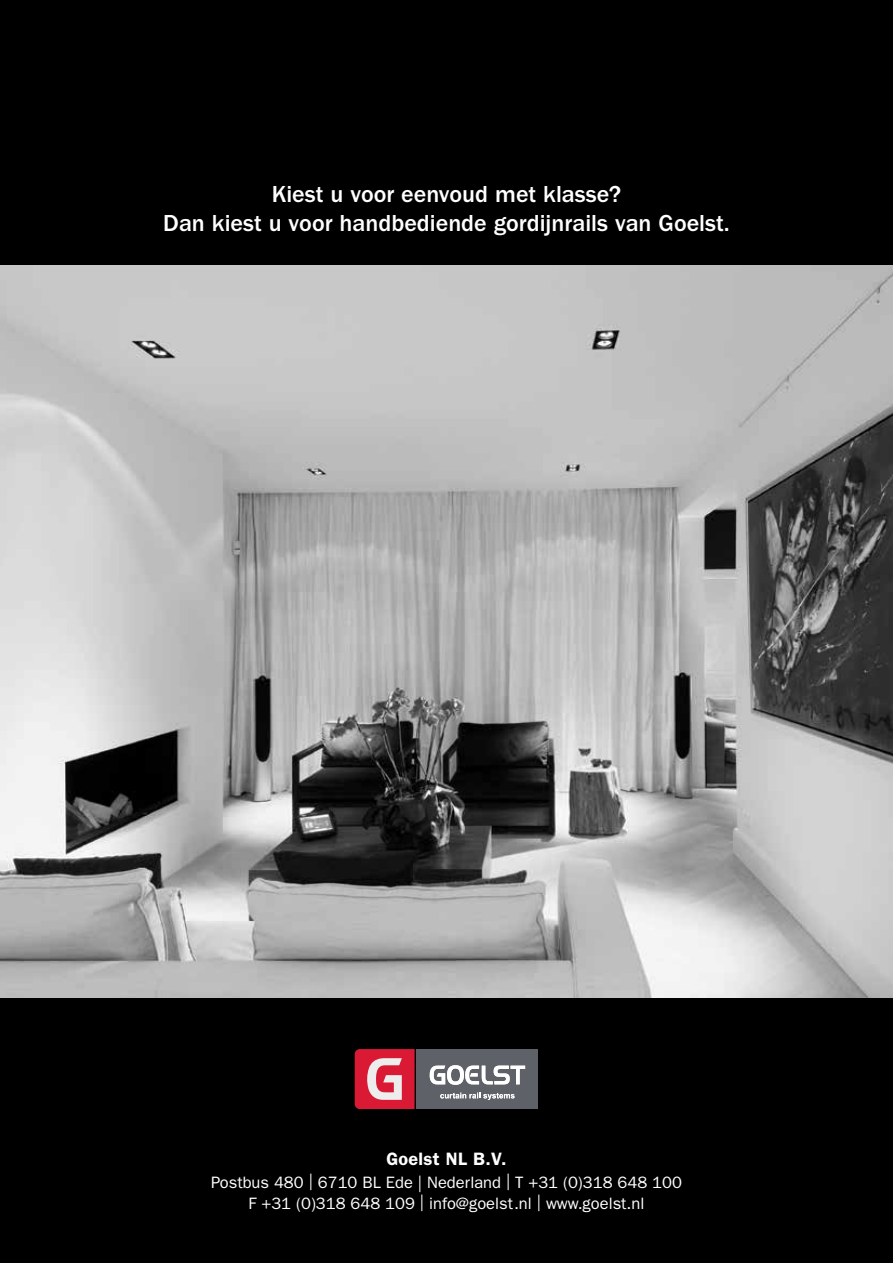
<style>
.page{position:relative;width:893px;height:1263px;background:#000}
.page>*{position:absolute;margin:0;border:0;box-sizing:border-box;transform-origin:0 0}
.t1{font:500 24px/28.5px "ITC Franklin Gothic Std";color:#fff;text-align:center}
.t2{font:600 18px "ITC Franklin Gothic Std";letter-spacing:.02em;color:#fff}
.t3{font:16.5px/21px "ITC Franklin Gothic Std";color:#fff;text-align:center}
</style>
<div class="page">
<div style="left:417px;top:1049px;width:121px;height:60px;background:#5e6168"></div>
<svg style="left:355px;top:1049px;width:60px;height:60px;background:#dc4b60"></svg>
<svg style="left:429px;top:1065px;width:96px;height:20px"></svg>
<svg style="left:440px;top:1093px;width:75px;height:7px"></svg>
<img style="left:0;top:265px;width:893px;height:732px">
<h1 class="t1" style="left:163px;top:180px;width:568px">Kiest u voor eenvoud met klasse?<br>Dan kiest u voor handbediende gordijnrails van Goelst.</h1>
<p class="t2" style="left:386px;top:1148px;width:121px">Goelst NL B.V.</p>
<p class="t3" style="left:211px;top:1172px;width:472px">Postbus 480 | 6710 BL Ede | Nederland | T +31 (0)318 648 100<br>F +31 (0)318 648 109 | info@goelst.nl | www.goelst.nl</p>
</div>
